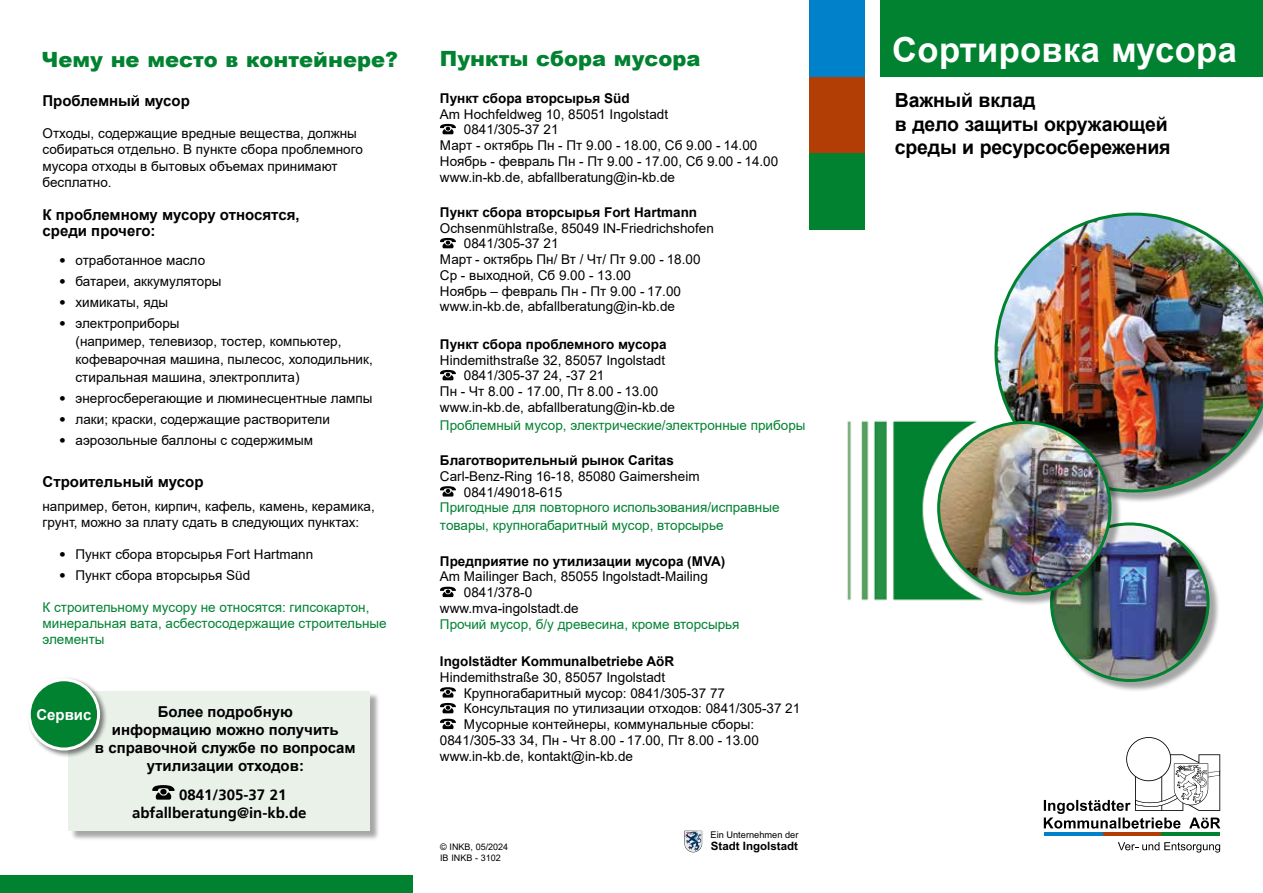
<style>
.page{position:relative;width:1263px;height:893px;background:#fff}
.page>*{position:absolute;margin:0;border:0;box-sizing:border-box;transform-origin:0 0}
.t1{font:700 34.5px "Arial";letter-spacing:.01em;color:#fff}
.t2{font:900 21px "Arial";color:#008231}
.t3{font:700 19.5px/23.4px "Arial";letter-spacing:-.01em;color:#000}
.t4{font:700 15px/18px "Arial";color:#000}
.t5{font:700 15px/18px "Frutiger LT";color:#000}
.t6{font:700 15px "Arial";color:#fff}
.t7{font:13.5px/16.5px "Arial";color:#000}
.t8{font:13.5px/16.2px "Arial";color:#008231}
.t9{font:700 13.5px "Arial";color:#000}
.t10{font:700 11.55px "Arial";color:#000}
.t11{font:700 9.6px "Arial";color:#000}
.t12{font:9.3px "Arial";color:#000}
.t13{font:9px/10.8px "Arial";color:#000}
.s1{font-family:"Frutiger LT"}
</style>
<div class="page">
<img style="left:847px;top:420px;width:130px;height:181px">
<div style="left:880px;top:0;width:383px;height:77px;background:#008231"></div>
<div style="left:996px;top:214px;width:267px;height:289px;background:#000;opacity:.35"></div>
<img style="left:994px;top:213px;width:269px;height:279px">
<div style="left:1051px;top:524px;width:169px;height:168px;background:#000;opacity:.35"></div>
<img style="left:1051px;top:524px;width:157px;height:156px;border-radius:77px">
<svg style="left:1044px;top:737px;width:176px;height:92px"></svg>
<svg style="left:1118px;top:842px;width:102px;height:11px"></svg>
<hr style="left:1044px;top:832px;width:58px;height:3px;background:#0081c9">
<hr style="left:1102px;top:832px;width:59px;height:3px;background:#b23e06">
<hr style="left:1161px;top:832px;width:59px;height:3px;background:#008231">
<div style="left:810px;top:77px;width:55px;height:76px;background:#b23e06"></div>
<div style="left:810px;top:0;width:55px;height:77px;background:#0081c9"></div>
<div style="left:810px;top:153px;width:55px;height:77px;background:#008231"></div>
<svg style="left:684px;top:831px;width:18px;height:21px"></svg>
<div style="left:70px;top:692px;width:311px;height:149px;background:#000;opacity:.35"></div>
<div style="left:69px;top:691px;width:301px;height:140px;background:#e9f1e9"></div>
<div style="left:26px;top:676px;width:81px;height:82px;background:#000;opacity:.5"></div>
<div style="left:29px;top:680px;width:70px;height:69px;background:#008231;border-radius:50%"></div>
<div style="left:28px;top:678px;width:72px;height:72px;border:3px solid #fff;border-radius:50%"></div>
<svg style="left:152px;top:785px;width:23px;height:15px"></svg>
<div style="left:0;top:876px;width:413px;height:17px;background:#008231"></div>
<div style="left:938px;top:422px;width:184px;height:184px;background:#000;opacity:.35"></div>
<img style="left:939px;top:422px;width:171px;height:172px;border-radius:86px">
<svg style="left:440px;top:124px;width:16px;height:10px"></svg>
<svg style="left:440px;top:238px;width:16px;height:10px"></svg>
<svg style="left:440px;top:370px;width:16px;height:10px"></svg>
<svg style="left:440px;top:486px;width:16px;height:11px"></svg>
<svg style="left:440px;top:587px;width:16px;height:10px"></svg>
<svg style="left:440px;top:687px;width:16px;height:26px"></svg>
<svg style="left:440px;top:719px;width:16px;height:10px"></svg>
<h2 class="t2" style="left:41px;top:44px;width:358px">Чему не место в контейнере?</h2>
<h2 class="t2" style="left:440px;top:43px;width:262px">Пункты сбора мусора</h2>
<p class="t4" style="left:43px;top:92px;width:149px">Проблемный мусор</p>
<p class="t7" style="left:43px;top:124px;width:322px">Отходы, содержащие вредные вещества, должны собираться отдельно. В пункте сбора проблемного мусора отходы в бытовых объемах принимают бесплатно.</p>
<p class="t4" style="left:43px;top:206px;width:259px;line-height:16.5px">К проблемному мусору относятся, среди прочего:</p>
<p class="t7" style="left:59px;top:252px;width:148px"><span class="s1">•</span> отработанное масло</p>
<p class="t7" style="left:59px;top:273px;width:164px"><span class="s1">•</span> батареи, аккумуляторы</p>
<p class="t7" style="left:59px;top:294px;width:111px"><span class="s1">•</span> химикаты, яды</p>
<p class="t7" style="left:76px;top:314px;width:299px;line-height:18px;text-indent:-16px"><span class="s1">•</span> электроприборы<br>(например, телевизор, тостер, компьютер, кофеварочная машина, пылесос, холодильник, стиральная машина, электроплита)</p>
<p class="t7" style="left:59px;top:390px;width:315px"><span class="s1">•</span> энергосберегающие и люминесцентные лампы</p>
<p class="t7" style="left:59px;top:411px;width:272px"><span class="s1">•</span> лаки; краски, содержащие растворители</p>
<p class="t7" style="left:59px;top:432px;width:255px"><span class="s1">•</span> аэрозольные баллоны с содержимым</p>
<p class="t4" style="left:43px;top:472px;width:162px">Строительный мусор</p>
<p class="t7" style="left:43px;top:497px;width:334px">например, бетон, кирпич, кафель, камень, керамика, грунт, можно за плату сдать в следующих пунктах:</p>
<p class="t7" style="left:59px;top:545px;width:256px"><span class="s1">•</span> Пункт сбора вторсырья Fort Hartmann</p>
<p class="t7" style="left:59px;top:566px;width:193px"><span class="s1">•</span> Пункт сбора вторсырья Süd</p>
<p class="t8" style="left:43px;top:599px;width:346px">К строительному мусору не относятся: гипсокартон, минеральная вата, асбестосодержащие строительные элементы</p>
<p class="t4" style="left:95px;top:703px;width:262px;text-align:center">Более подробную<br>информацию можно получить<br>в справочной службе по вопросам утилизации отходов:</p>
<p class="t6" style="left:36px;top:704px;width:57px">Сервис</p>
<p class="t5" style="left:132px;top:785px;width:176px;text-indent:47px">0841/305-37 21 abfallberatung@in-kb.de</p>
<p class="t9" style="left:440px;top:89px;width:191px">Пункт сбора вторсырья Süd</p>
<p class="t7" style="left:440px;top:105px;width:230px">Am Hochfeldweg 10, 85051 Ingolstadt</p>
<p class="t7" style="left:464px;top:121px;width:96px">0841/305-37 21</p>
<p class="t7" style="left:440px;top:137px;width:319px">Март - октябрь Пн - Пт 9.00 - 18.00, Сб 9.00 - 14.00</p>
<p class="t7" style="left:440px;top:153px;width:340px">Ноябрь - февраль Пн - Пт 9.00 - 17.00, Сб 9.00 - 14.00</p>
<p class="t7" style="left:440px;top:168px;width:237px">www.in-kb.de, abfallberatung@in-kb.de</p>
<p class="t9" style="left:440px;top:203px;width:259px">Пункт сбора вторсырья Fort Hartmann</p>
<p class="t7" style="left:440px;top:219px;width:275px">Ochsenmühlstraße, 85049 IN-Friedrichshofen</p>
<p class="t7" style="left:464px;top:235px;width:96px">0841/305-37 21</p>
<p class="t7" style="left:440px;top:251px;width:262px">Март - октябрь Пн/ Вт / Чт/ Пт 9.00 - 18.00</p>
<p class="t7" style="left:440px;top:267px;width:193px">Ср - выходной, Сб 9.00 - 13.00</p>
<p class="t7" style="left:440px;top:282px;width:243px">Ноябрь – февраль Пн - Пт 9.00 - 17.00</p>
<p class="t7" style="left:440px;top:298px;width:237px">www.in-kb.de, abfallberatung@in-kb.de</p>
<p class="t9" style="left:440px;top:335px;width:228px">Пункт сбора проблемного мусора</p>
<p class="t7" style="left:440px;top:351px;width:227px">Hindemithstraße 32, 85057 Ingolstadt</p>
<p class="t7" style="left:464px;top:367px;width:142px">0841/305-37 24, -37 21</p>
<p class="t7" style="left:440px;top:383px;width:220px">Пн - Чт 8.00 - 17.00, Пт 8.00 - 13.00</p>
<p class="t7" style="left:440px;top:399px;width:237px">www.in-kb.de, abfallberatung@in-kb.de</p>
<p class="t8" style="left:440px;top:417px;width:367px">Проблемный мусор, электрические/электронные приборы</p>
<p class="t9" style="left:440px;top:451px;width:235px">Благотворительный рынок Caritas</p>
<p class="t7" style="left:464px;top:468px;width:237px;line-height:15.8px;text-indent:-24px">Carl-Benz-Ring 16-18, 85080 Gaimersheim<br>0841/49018-615</p>
<p class="t8" style="left:440px;top:498px;width:341px;line-height:18px">Пригодные для повторного использования/исправные товары, крупногабаритный мусор, вторсырье</p>
<p class="t9" style="left:440px;top:551px;width:287px">Предприятие по утилизации мусора (MVA)</p>
<p class="t7" style="left:440px;top:568px;width:269px">Am Mailinger Bach, 85055 Ingolstadt-Mailing</p>
<p class="t7" style="left:464px;top:584px;width:70px">0841/378-0</p>
<p class="t7" style="left:440px;top:600px;width:140px">www.mva-ingolstadt.de</p>
<p class="t8" style="left:440px;top:616px;width:301px">Прочий мусор, б/у древесина, кроме вторсырья</p>
<p class="t9" style="left:440px;top:652px;width:236px">Ingolstädter Kommunalbetriebe AöR</p>
<p class="t7" style="left:440px;top:669px;width:227px">Hindemithstraße 30, 85057 Ingolstadt</p>
<p class="t7" style="left:464px;top:684px;width:263px">Крупногабаритный мусор: 0841/305-37 77</p>
<p class="t7" style="left:464px;top:700px;width:338px">Консультация по утилизации отходов: 0841/305-37 21</p>
<p class="t7" style="left:464px;top:716px;width:292px">Мусорные контейнеры, коммунальные сборы:</p>
<p class="t7" style="left:440px;top:732px;width:320px">0841/305-33 34, Пн - Чт 8.00 - 17.00, Пт 8.00 - 13.00</p>
<p class="t7" style="left:440px;top:747px;width:195px">www.in-kb.de, kontakt@in-kb.de</p>
<p class="t13" style="left:440px;top:841px;width:70px">© INKB, 05/2024<br>IB INKB - 3102</p>
<p class="t12" style="left:710px;top:829px;width:89px">Ein Unternehmen der</p>
<p class="t11" style="left:713px;top:832px;width:74px">Stadt Ingolstadt</p>
<p class="t10" style="left:711px;top:839px;width:89px">Stadt Ingolstadt</p>
<h1 class="t1" style="left:892px;top:26px;width:346px">Сортировка мусора</h1>
<h3 class="t3" style="left:895px;top:89px;width:277px">Важный вклад<br>в дело защиты окружающей среды и ресурсосбережения</h3>
</div>
